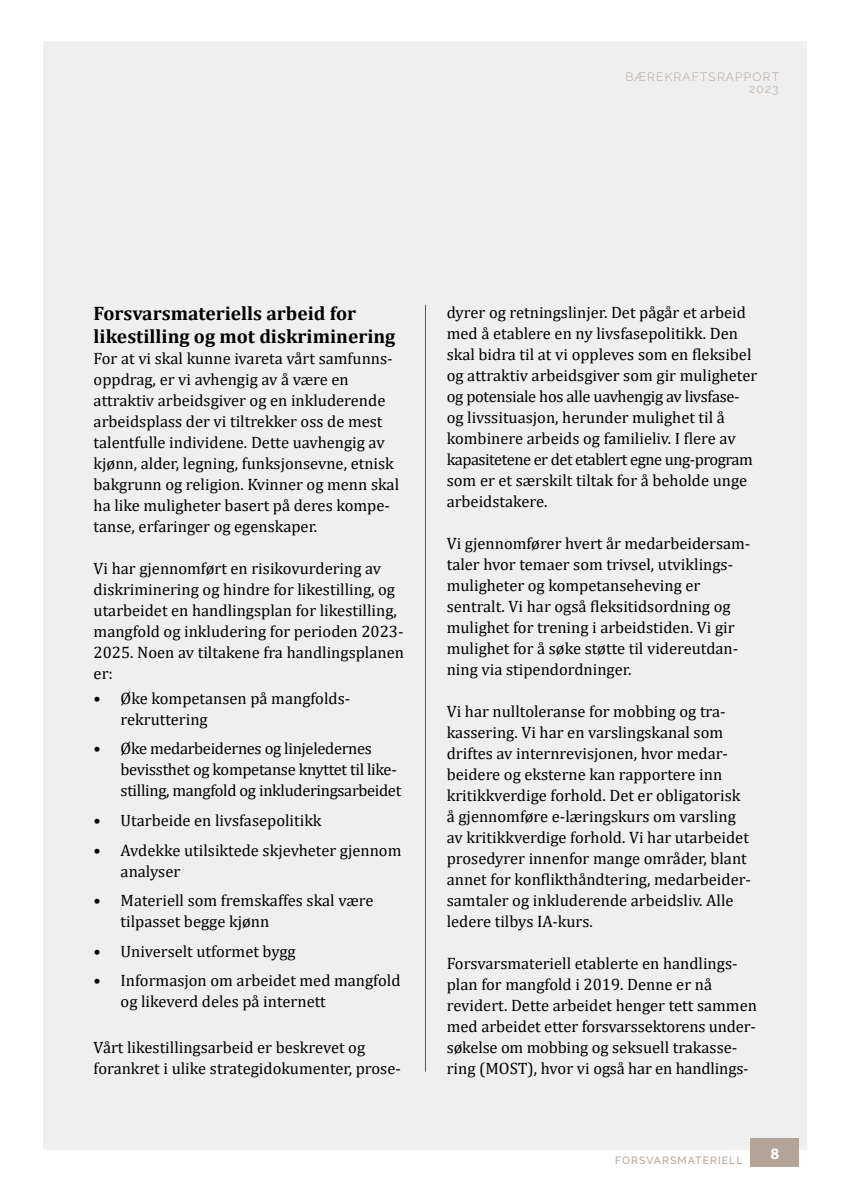
<style>
.page{position:relative;width:851px;height:1191px;background:#fff}
.page>*{position:absolute;margin:0;border:0;box-sizing:border-box;transform-origin:0 0}
.Tabell_tekst{font:700 19.5px/22.5px "Cambria";color:#000}
.Brødtekst{font:16.5px/21px "Cambria";color:#000}
.Bullets{font:16.5px/21px "Cambria";color:#000}
.Bullets-2{font:16.5px/21px "Cambria";letter-spacing:-.02em;color:#000}
.t1{font:700 15.9px "Myriad Pro";color:#fff}
.t2{font:300 12px/12px "Raleway";letter-spacing:.1em;color:#b4a497;text-align:right}
.t3{font:500 10.5px "Raleway";letter-spacing:.1em;color:#b4a497}
</style>
<div class="page">
<div style="left:43px;top:41px;width:764px;height:1109px;background:#efeff0"></div>
<div style="left:750px;top:1138px;width:49px;height:29px;background:#b4a497"></div>
<p class="t2" style="left:625px;top:70px;width:155px">BÆREKRAFTSRAPPORT<br>2023</p>
<p class="Tabell_tekst" style="left:94px;top:301px;width:303px">Forsvarsmateriells arbeid for likestilling og mot diskriminering</p>
<p class="Brødtekst" style="left:94px;top:347px;width:307px">For at vi skal kunne ivareta vårt samfunns&shy;oppdrag, er vi avhengig av å være en attraktiv arbeidsgiver og en inkluderende arbeidsplass der vi tiltrekker oss de mest talentfulle individene. Dette uavhengig av kjønn, alder, legning, funksjonsevne, etnisk bakgrunn og religion. Kvinner og menn skal ha like muligheter basert på deres kompe&shy;tanse, erfaringer og egenskaper.</p>
<p class="Brødtekst" style="left:94px;top:557px;width:312px">Vi har gjennomført en risikovurdering av diskriminering og hindre for likestilling, og utarbeidet en handlingsplan for likestilling, mangfold og inkludering for perioden 2023- 2025. Noen av tiltakene fra handlingsplanen er:</p>
<p class="Bullets" style="left:121px;top:687px;width:231px;text-indent:-27px">• Øke kompetansen på mangfolds&shy;rekruttering</p>
<p class="Bullets-2" style="left:121px;top:738px;width:282px;text-indent:-27px">• Øke medarbeidernes og linjeledernes bevissthet og kompetanse knyttet til like&shy;stilling, mangfold og inkluderingsarbeidet</p>
<p class="Bullets" style="left:94px;top:809px;width:229px">• Utarbeide en livsfasepolitikk</p>
<p class="Bullets" style="left:121px;top:839px;width:282px;text-indent:-27px">• Avdekke utilsiktede skjevheter gjennom analyser</p>
<p class="Bullets" style="left:121px;top:890px;width:254px;text-indent:-27px">• Materiell som fremskaffes skal være tilpasset begge kjønn</p>
<p class="Bullets" style="left:94px;top:940px;width:204px">• Universelt utformet bygg</p>
<p class="Bullets" style="left:121px;top:970px;width:281px;text-indent:-27px">• Informasjon om arbeidet med mangfold og likeverd deles på internett</p>
<p class="Brødtekst" style="left:94px;top:1037px;width:309px">Vårt likestillingsarbeid er beskrevet og forankret i ulike strategidokumenter, prose-</p>
<p class="Brødtekst" style="left:446px;top:301px;width:312px">dyrer og retningslinjer. Det pågår et arbeid med å etablere en ny livsfasepolitikk. Den skal bidra til at vi oppleves som en fleksibel og attraktiv arbeidsgiver som gir muligheter og potensiale hos alle uavhengig av livsfase&shy;og livssituasjon, herunder mulighet til å kombinere arbeids og familieliv. I flere av kapasitetene er det etablert egne ung-program som er et særskilt tiltak for å beholde unge arbeidstakere.</p>
<p class="Brødtekst" style="left:446px;top:532px;width:305px">Vi gjennomfører hvert år medarbeidersam&shy;taler hvor temaer som trivsel, utviklings&shy;muligheter og kompetanseheving er sentralt. Vi har også fleksitidsordning og mulighet for trening i arbeidstiden. Vi gir mulighet for å søke støtte til videreutdan&shy;ning via stipendordninger.</p>
<p class="Brødtekst" style="left:446px;top:700px;width:306px">Vi har nulltoleranse for mobbing og tra&shy;kassering. Vi har en varslingskanal som driftes av internrevisjonen, hvor medar&shy;beidere og eksterne kan rapportere inn kritikkverdige forhold. Det er obligatorisk å gjennomføre e-læringskurs om varsling av kritikkverdige forhold. Vi har utarbeidet prosedyrer innenfor mange områder, blant annet for konflikthåndtering, medarbeider&shy;samtaler og inkluderende arbeidsliv. Alle ledere tilbys IA-kurs.</p>
<p class="Brødtekst" style="left:446px;top:952px;width:311px">Forsvarsmateriell etablerte en handlings&shy;plan for mangfold i 2019. Denne er nå revidert. Dette arbeidet henger tett sammen med arbeidet etter forsvarssektorens under&shy;søkelse om mobbing og seksuell trakasse&shy;ring (MOST), hvor vi også har en handlings-</p>
<p class="t3" style="left:615px;top:1153px;width:129px">FORSVARSMATERIELL</p>
<p class="t1" style="left:770px;top:1143px;width:10px">8</p>
</div>
